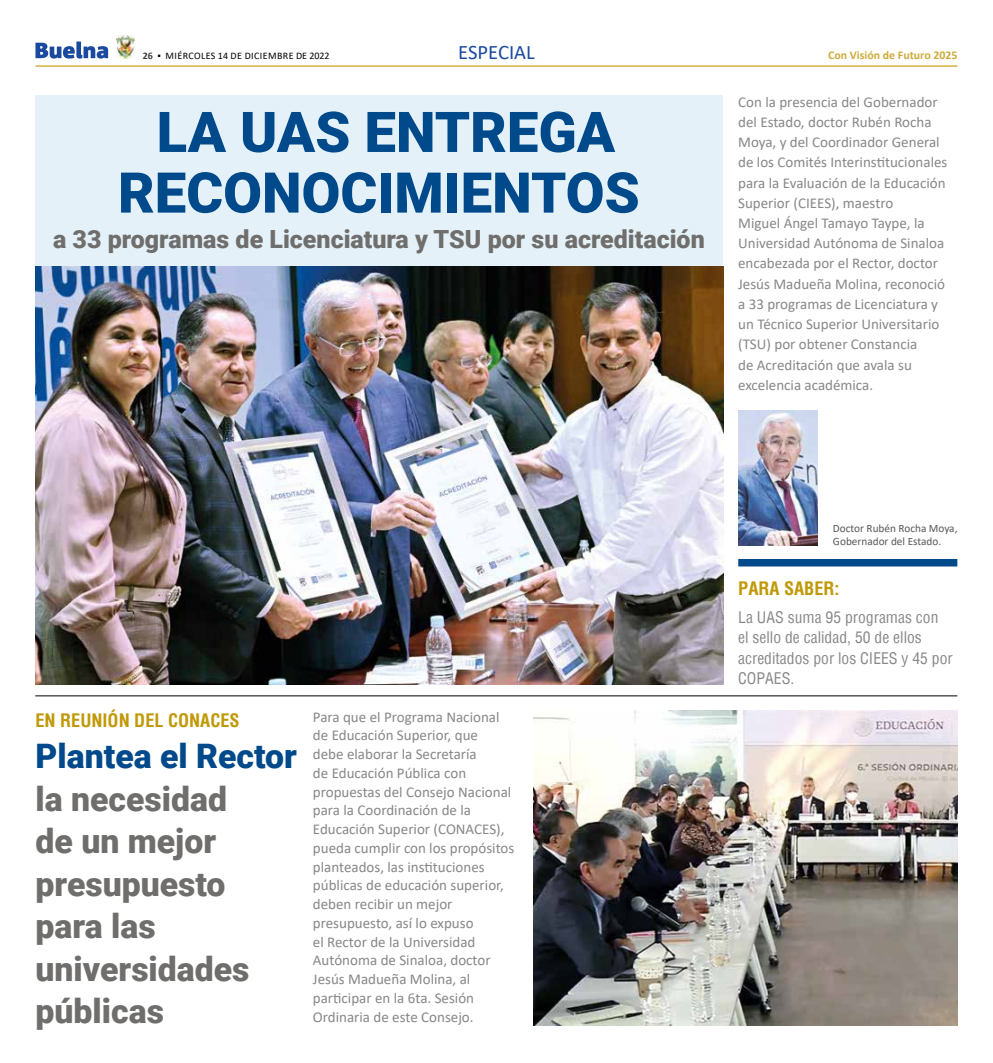
<style>
.page{position:relative;width:993px;height:1063px;background:#fff}
.page>*{position:absolute;margin:0;border:0;box-sizing:border-box;transform-origin:0 0}
.t1{font:900 56.25px/60.6px "Roboto";color:#00498b;text-align:center}
.t2{font:900 33.75px/42.5px "Roboto";color:#6f6e6d}
.t3{font:900 33.75px "Roboto";color:#00498b}
.t4{font:900 25px "Roboto";color:#6f6e6d}
.t5{font:20.62px "Calibri";color:#1a499f}
.t6{font:700 condensed 18.12px "Helvetica";color:#c09907}
.t7{font:condensed 15.62px/20.5px "Helvetica";color:#878787}
.t8{font:15px/18.8px "Calibri";color:#878787}
.t9{font:700 11.88px "Calibri";color:#ceab3b}
.t10{font:11.25px/13.5px "Calibri";color:#575756}
.t11{font:10px "Calibri";letter-spacing:.04em;color:#000}
.s1{font-weight:700;color:#3c3c3b}
</style>
<div class="page">
<hr style="left:35px;top:65px;width:922px;height:2px;background:#c7a11d">
<svg style="left:35px;top:42px;width:73px;height:17px"></svg>
<img style="left:117px;top:35px;width:18px;height:24px">
<div style="left:36px;top:95px;width:687px;height:589px;background:#e4f1f8"></div>
<img style="left:36px;top:266px;width:687px;height:418px">
<img style="left:738px;top:411px;width:79px;height:135px">
<div style="left:738px;top:559px;width:219px;height:7px;background:#00498b"></div>
<hr style="left:35px;top:695px;width:922px;height:1px;background:#000">
<img style="left:533px;top:710px;width:424px;height:315px">
<p class="t11" style="left:143px;top:48px;width:188px"><span class="s1">26</span> ▪ MIÉRCOLES 14 DE DICIEMBRE DE 2022</p>
<h3 class="t5" style="left:458px;top:37px;width:78px">ESPECIAL</h3>
<p class="t9" style="left:827px;top:46px;width:131px">Con Visión de Futuro 2025</p>
<h1 class="t1" style="left:118px;top:100px;width:523px">LA UAS ENTREGA<br>RECONOCIMIENTOS</h1>
<h3 class="t4" style="left:53px;top:221px;width:653px">a 33 programas de Licenciatura y TSU por su acreditación</h3>
<p class="t8" style="left:738px;top:91px;width:211px;line-height:20.2px">Con la presencia del Gobernador del Estado, doctor Rubén Rocha<br>Moya, y del Coordinador General de los Comités Interinstitucionales para la Evaluación de la Educación<br>Superior (CIEES), maestro<br>Miguel Ángel Tamayo Taype, la<br>Universidad Autónoma de Sinaloa encabezada por el Rector, doctor<br>Jesús Madueña Molina, reconoció a 33 programas de Licenciatura y un Técnico Superior Universitario (TSU) por obtener Constancia<br>de Acreditación que avala su excelencia académica.</p>
<p class="t6" style="left:36px;top:708px;width:205px">EN REUNIÓN DEL CONACES</p>
<h2 class="t3" style="left:36px;top:733px;width:263px">Plantea el Rector</h2>
<h2 class="t2" style="left:36px;top:776px;width:215px">la necesidad de un mejor presupuesto para las universidades públicas</h2>
<p class="t8" style="left:313px;top:707px;width:203px">Para que el Programa Nacional de Educación Superior, que<br>debe elaborar la Secretaría<br>de Educación Pública con propuestas del Consejo Nacional para la Coordinación de la<br>Educación Superior (CONACES), pueda cumplir con los propósitos planteados, las instituciones públicas de educación superior, deben recibir un mejor presupuesto, así lo expuso<br>el Rector de la Universidad<br>Autónoma de Sinaloa, doctor<br>Jesús Madueña Molina, al participar en la 6ta. Sesión<br>Ordinaria de este Consejo.</p>
<p class="t10" style="left:832px;top:521px;width:126px">Doctor Rubén Rocha Moya,<br>Gobernador del Estado.</p>
<p class="t6" style="left:738px;top:576px;width:103px">PARA SABER:</p>
<p class="t7" style="left:738px;top:606px;width:216px">La UAS suma 95 programas con el sello de calidad, 50 de ellos acreditados por los CIEES y 45 por<br>COPAES.</p>
</div>
